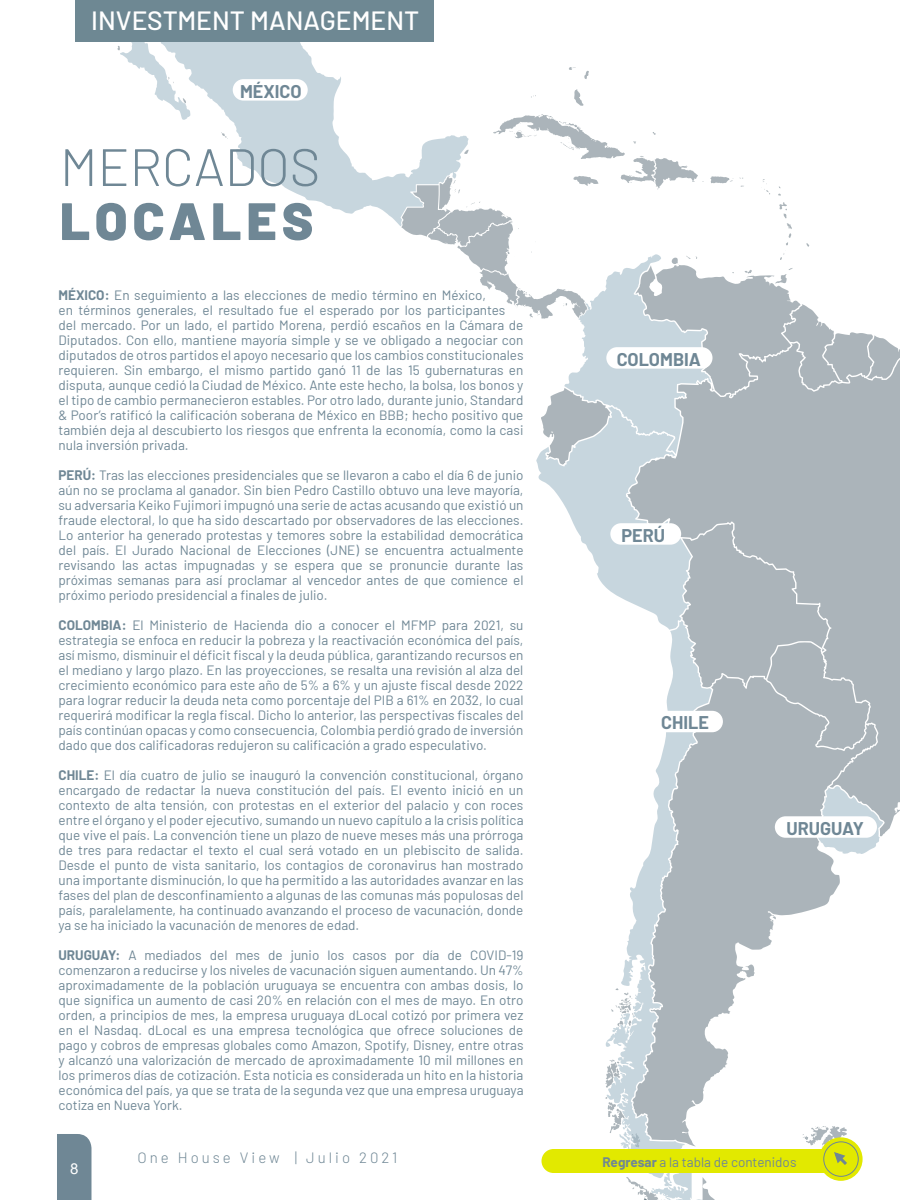
<style>
.page{position:relative;width:900px;height:1200px;background:#fff}
.page>*{position:absolute;margin:0;border:0;box-sizing:border-box;transform-origin:0 0}
.t1{font:300 52.5px "Barlow";color:#6f8795}
.t2{font:900 52.5px "Barlow";letter-spacing:.1em;color:#6f8795}
.t3{font:500 26.4px "Barlow";color:#fff}
.t4{font:700 18px "Barlow";color:#6f8795}
.t5{font:300 15px "Barlow";letter-spacing:.2em;color:#6f8795}
.t6{font:15px "Arial";color:#fff}
.t7{font:13.5px/15px "Barlow";color:#6f8795;text-align:justify}
.s1{font-weight:700}
</style>
<div class="page">
<svg style="left:877px;top:786px;width:6px;height:57px"></svg>
<svg style="left:606px;top:887px;width:97px;height:313px"></svg>
<svg style="left:632px;top:749px;width:245px;height:397px"></svg>
<svg style="left:703px;top:1178px;width:12px;height:22px"></svg>
<svg style="left:95px;top:41px;width:339px;height:185px"></svg>
<svg style="left:117px;top:46px;width:3px;height:5px"></svg>
<svg style="left:182px;top:98px;width:4px;height:5px"></svg>
<svg style="left:221px;top:132px;width:7px;height:7px"></svg>
<svg style="left:168px;top:76px;width:6px;height:7px"></svg>
<svg style="left:574px;top:89px;width:10px;height:17px"></svg>
<svg style="left:584px;top:71px;width:5px;height:8px"></svg>
<svg style="left:569px;top:67px;width:7px;height:3px"></svg>
<svg style="left:401px;top:114px;width:499px;height:635px"></svg>
<div style="left:233px;top:79px;width:75px;height:22px;background:#fff;border-radius:11px"></div>
<div style="left:606px;top:347px;width:107px;height:22px;background:#fff;border-radius:11px"></div>
<div style="left:610px;top:523px;width:71px;height:22px;background:#fff;border-radius:11px"></div>
<div style="left:652px;top:711px;width:71px;height:21px;background:#fff;border-radius:11px"></div>
<div style="left:775px;top:816px;width:102px;height:22px;background:#fff;border-radius:11px"></div>
<div style="left:57px;top:1134px;width:34px;height:66px;background:#6f8795"></div>
<div style="left:542px;top:1149px;width:319px;height:24px;background:#e2e900;border-radius:12px"></div>
<svg style="left:819px;top:1137px;width:44px;height:44px"></svg>
<svg style="left:803px;top:1126px;width:47px;height:42px"></svg>
<div style="left:823px;top:1141px;width:36px;height:36px;border:1px solid #6f8795;border-radius:50%"></div>
<div style="left:76px;top:0;width:358px;height:41px;background:#6e8893"></div>
<h2 class="t3" style="left:91px;top:2px;width:330px">INVESTMENT MANAGEMENT</h2>
<h3 class="t4" style="left:240px;top:78px;width:63px">MÉXICO</h3>
<h1 class="t1" style="left:60px;top:129px;width:262px">MERCADOS</h1>
<h1 class="t2" style="left:60px;top:182px;width:255px">LOCALES</h1>
<p class="t7" style="left:58px;top:287px;width:467px;text-align:left"><span class="s1">MÉXICO:</span> En seguimiento a las elecciones de medio término en México,<br>en términos generales, el resultado fue el esperado por los participantes del mercado. Por un lado, el partido Morena, perdió escaños en la Cámara de Diputados. Con ello, mantiene mayoría simple y se ve obligado a negociar con diputados de otros partidos el apoyo necesario que los cambios constitucionales requieren. Sin embargo, el mismo partido ganó 11 de las 15 gubernaturas en disputa, aunque cedió la Ciudad de México. Ante este hecho, la bolsa, los bonos y el tipo de cambio permanecieron estables. Por otro lado, durante junio, Standard &amp; Poor’s ratificó la calificación soberana de México en BBB; hecho positivo que también deja al descubierto los riesgos que enfrenta la economía, como la casi nula inversión privada.</p>
<p class="t7" style="left:58px;top:467px;width:467px"><span class="s1">PERÚ:</span> Tras las elecciones presidenciales que se llevaron a cabo el día 6 de junio aún no se proclama al ganador. Sin bien Pedro Castillo obtuvo una leve mayoría, su adversaria Keiko Fujimori impugnó una serie de actas acusando que existió un fraude electoral, lo que ha sido descartado por observadores de las elecciones.<br>Lo anterior ha generado protestas y temores sobre la estabilidad democrática del país. El Jurado Nacional de Elecciones (JNE) se encuentra actualmente revisando las actas impugnadas y se espera que se pronuncie durante las próximas semanas para así proclamar al vencedor antes de que comience el próximo periodo presidencial a finales de julio.</p>
<p class="t7" style="left:58px;top:617px;width:467px"><span class="s1">COLOMBIA:</span> El Ministerio de Hacienda dio a conocer el MFMP para 2021, su estrategia se enfoca en reducir la pobreza y la reactivación económica del país, así mismo, disminuir el déficit fiscal y la deuda pública, garantizando recursos en el mediano y largo plazo. En las proyecciones, se resalta una revisión al alza del crecimiento económico para este año de 5% a 6% y un ajuste fiscal desde 2022 para lograr reducir la deuda neta como porcentaje del PIB a 61% en 2032, lo cual requerirá modificar la regla fiscal. Dicho lo anterior, las perspectivas fiscales del país continúan opacas y como consecuencia, Colombia perdió grado de inversión dado que dos calificadoras redujeron su calificación a grado especulativo.</p>
<p class="t7" style="left:58px;top:767px;width:467px"><span class="s1">CHILE:</span> El día cuatro de julio se inauguró la convención constitucional, órgano encargado de redactar la nueva constitución del país. El evento inició en un contexto de alta tensión, con protestas en el exterior del palacio y con roces entre el órgano y el poder ejecutivo, sumando un nuevo capítulo a la crisis política que vive el país. La convención tiene un plazo de nueve meses más una prórroga de tres para redactar el texto el cual será votado en un plebiscito de salida.<br>Desde el punto de vista sanitario, los contagios de coronavirus han mostrado una importante disminución, lo que ha permitido a las autoridades avanzar en las fases del plan de desconfinamiento a algunas de las comunas más populosas del país, paralelamente, ha continuado avanzando el proceso de vacunación, donde ya se ha iniciado la vacunación de menores de edad.</p>
<p class="t7" style="left:58px;top:947px;width:467px"><span class="s1">URUGUAY:</span> A mediados del mes de junio los casos por día de COVID-19 comenzaron a reducirse y los niveles de vacunación siguen aumentando. Un 47% aproximadamente de la población uruguaya se encuentra con ambas dosis, lo que significa un aumento de casi 20% en relación con el mes de mayo. En otro orden, a principios de mes, la empresa uruguaya dLocal cotizó por primera vez en el Nasdaq. dLocal es una empresa tecnológica que ofrece soluciones de pago y cobros de empresas globales como Amazon, Spotify, Disney, entre otras y alcanzó una valorización de mercado de aproximadamente 10 mil millones en los primeros días de cotización. Esta noticia es considerada un hito en la historia económica del país, ya que se trata de la segunda vez que una empresa uruguaya cotiza en Nueva York.</p>
<h3 class="t4" style="left:617px;top:346px;width:86px">COLOMBIA</h3>
<h3 class="t4" style="left:621px;top:522px;width:45px">PERÚ</h3>
<h3 class="t4" style="left:661px;top:710px;width:49px">CHILE</h3>
<h3 class="t4" style="left:787px;top:815px;width:79px">URUGUAY</h3>
<p class="t6" style="left:70px;top:1158px;width:10px">8</p>
<p class="t5" style="left:138px;top:1147px;width:261px">One House View | Julio 2021</p>
<p class="t7" style="left:602px;top:1154px;width:196px"><span class="s1">Regresar</span> a la tabla de contenidos</p>
</div>
